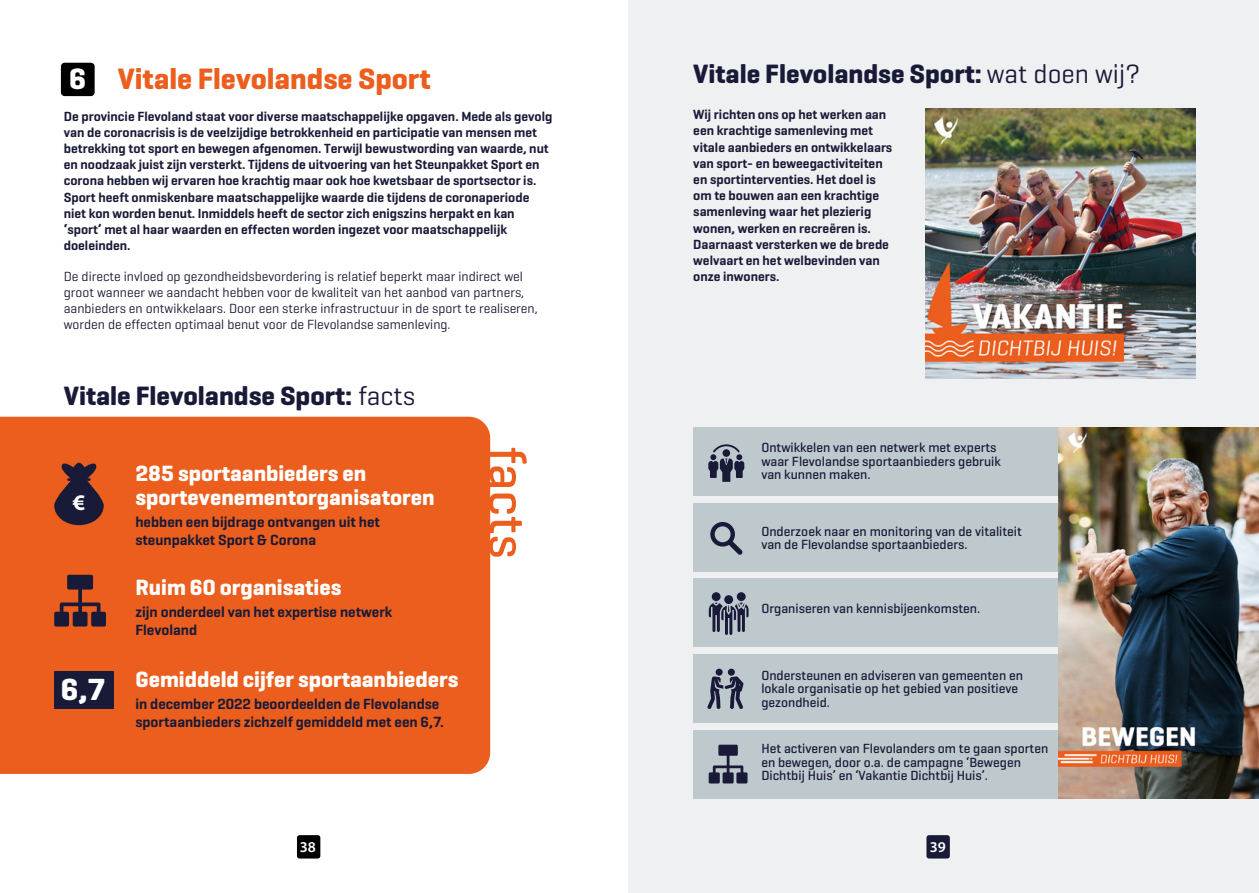
<style>
.page{position:relative;width:1259px;height:893px;background:#fff}
.page>*{position:absolute;margin:0;border:0;box-sizing:border-box;transform-origin:0 0}
.t1{font:500 52.5px "Geogrotesque";color:#eb5e1d}
.t2{font:700 31.2px "Geogrotesque";color:#fff}
.t3{font:700 30px "Geogrotesque";color:#eb5e1d}
.t4{font:700 27px "Geogrotesque";color:#191a37}
.t5{font:700 22.5px/24px "Geogrotesque";color:#fff}
.t6{font:700 22.35px "Myriad Pro";color:#fff}
.t7{font:600 15px/18px "Geogrotesque";color:#191a37}
.t8{font:600 15px "Myriad Pro";color:#fff}
.t9{font:600 13.5px/16.2px "Geogrotesque";color:#191a37}
.t10{font:500 13.5px/13.5px "Geogrotesque";color:#191a37}
.t11{font:13.5px/16.2px "Geogrotesque";color:#191a37}
.s1{color:#fff}
.s2{font-weight:400}
</style>
<div class="page">
<div style="left:629px;top:0;width:630px;height:893px;background:#eef0f2"></div>
<div style="left:297px;top:835px;width:23px;height:23px;background:#000;border-radius:3px"></div>
<div style="left:926px;top:835px;width:24px;height:23px;background:#191a37;border-radius:3px"></div>
<div style="left:61px;top:63px;width:34px;height:33px;background:#000;border-radius:4px"></div>
<div style="left:0;top:417px;width:490px;height:357px;background:#eb5e1d"></div>
<svg style="left:54px;top:462px;width:50px;height:63px;background:#65322d"></svg>
<hr style="left:67px;top:478px;width:24px;height:3px;background:#191a37">
<div style="left:73px;top:494px;width:12px;height:16px;background:#191a37"></div>
<svg style="left:54px;top:575px;width:52px;height:51px;background:#873d29"></svg>
<div style="left:54px;top:671px;width:60px;height:38px;background:#191a37"></div>
<div style="left:693px;top:427px;width:366px;height:69px;background:#bec9ce"></div>
<svg style="left:708px;top:444px;width:36px;height:38px"></svg>
<div style="left:693px;top:503px;width:366px;height:68px;background:#bec9ce"></div>
<svg style="left:710px;top:522px;width:32px;height:33px"></svg>
<div style="left:693px;top:579px;width:366px;height:68px;background:#bec9ce"></div>
<div style="left:724px;top:595px;width:9px;height:9px;background:#191a37;border-radius:50%"></div>
<div style="left:737px;top:592px;width:8px;height:9px;background:#191a37;border-radius:50%"></div>
<svg style="left:709px;top:602px;width:39px;height:33px"></svg>
<div style="left:712px;top:592px;width:8px;height:9px;background:#191a37;border-radius:50%"></div>
<div style="left:693px;top:654px;width:366px;height:69px;background:#bec9ce"></div>
<div style="left:715px;top:669px;width:7px;height:7px;background:#191a37;border-radius:50%"></div>
<div style="left:728px;top:669px;width:7px;height:7px;background:#191a37;border-radius:50%"></div>
<svg style="left:707px;top:676px;width:36px;height:33px"></svg>
<div style="left:693px;top:730px;width:366px;height:69px;background:#bec9ce"></div>
<svg style="left:708px;top:745px;width:39px;height:38px"></svg>
<img style="left:1058px;top:427px;width:201px;height:372px">
<img style="left:925px;top:108px;width:270px;height:270px">
<h3 class="t3" style="left:69px;top:60px;width:363px"><span class="s1">6</span> Vitale Flevolandse Sport</h3>
<p class="t9" style="left:64px;top:108px;width:490px">De provincie Flevoland staat voor diverse maatschappelijke opgaven. Mede als gevolg van de coronacrisis is de veelzijdige betrokkenheid en participatie van mensen met betrekking tot sport en bewegen afgenomen. Terwijl bewustwording van waarde, nut en noodzaak juist zijn versterkt. Tijdens de uitvoering van het Steunpakket Sport en corona hebben wij ervaren hoe krachtig maar ook hoe kwetsbaar de sportsector is.<br>Sport heeft onmiskenbare maatschappelijke waarde die tijdens de coronaperiode niet kon worden benut. Inmiddels heeft de sector zich enigszins herpakt en kan ‘sport’ met al haar waarden en effecten worden ingezet voor maatschappelijk doeleinden.</p>
<p class="t11" style="left:64px;top:268px;width:475px">De directe invloed op gezondheidsbevordering is relatief beperkt maar indirect wel groot wanneer we aandacht hebben voor de kwaliteit van het aanbod van partners, aanbieders en ontwikkelaars. Door een sterke infrastructuur in de sport te realiseren, worden de effecten optimaal benut voor de Flevolandse samenleving.</p>
<h3 class="t4" style="left:64px;top:379px;width:353px">Vitale Flevolandse Sport: <span class="s2">facts</span></h3>
<h3 class="t6" style="left:73px;top:488px;width:14px">€</h3>
<h2 class="t2" style="left:61px;top:670px;width:46px">6,7</h2>
<h3 class="t5" style="left:135px;top:461px;width:301px">285 sportaanbieders en sportevenementorganisatoren</h3>
<p class="t7" style="left:135px;top:513px;width:246px">hebben een bijdrage ontvangen uit het steunpakket Sport &amp; Corona</p>
<h3 class="t5" style="left:135px;top:575px;width:207px">Ruim 60 organisaties</h3>
<p class="t7" style="left:135px;top:603px;width:258px">zijn onderdeel van het expertise netwerk<br>Flevoland</p>
<h3 class="t5" style="left:135px;top:667px;width:324px">Gemiddeld cijfer sportaanbieders</h3>
<p class="t7" style="left:135px;top:694px;width:310px">in december 2022 beoordeelden de Flevolandse sportaanbieders zichzelf gemiddeld met een 6,7.</p>
<h1 class="t1" style="left:540px;top:446px;width:114px;rotate:90deg">facts</h1>
<h3 class="t4" style="left:693px;top:57px;width:449px">Vitale Flevolandse Sport: <span class="s2">wat doen wij?</span></h3>
<p class="t9" style="left:693px;top:106px;width:201px">Wij richten ons op het werken aan een krachtige samenleving met vitale aanbieders en ontwikkelaars van sport- en beweegactiviteiten en sportinterventies. Het doel is om te bouwen aan een krachtige samenleving waar het plezierig wonen, werken en recreëren is.<br>Daarnaast versterken we de brede welvaart en het welbevinden van onze inwoners.</p>
<p class="t10" style="left:761px;top:441px;width:241px">Ontwikkelen van een netwerk met experts waar Flevolandse sportaanbieders gebruik van kunnen maken.</p>
<p class="t10" style="left:761px;top:524px;width:262px">Onderzoek naar en monitoring van de vitaliteit van de Flevolandse sportaanbieders.</p>
<p class="t10" style="left:761px;top:601px;width:220px">Organiseren van kennisbijeenkomsten.</p>
<p class="t10" style="left:761px;top:668px;width:263px">Ondersteunen en adviseren van gemeenten en lokale organisatie op het gebied van positieve gezondheid.</p>
<p class="t10" style="left:761px;top:742px;width:288px">Het activeren van Flevolanders om te gaan sporten en bewegen, door o.a. de campagne ‘Bewegen<br>Dichtbij Huis’ en ‘Vakantie Dichtbij Huis’.</p>
<p class="t8" style="left:300px;top:837px;width:18px">38</p>
<p class="t8" style="left:930px;top:837px;width:18px">39</p>
</div>
